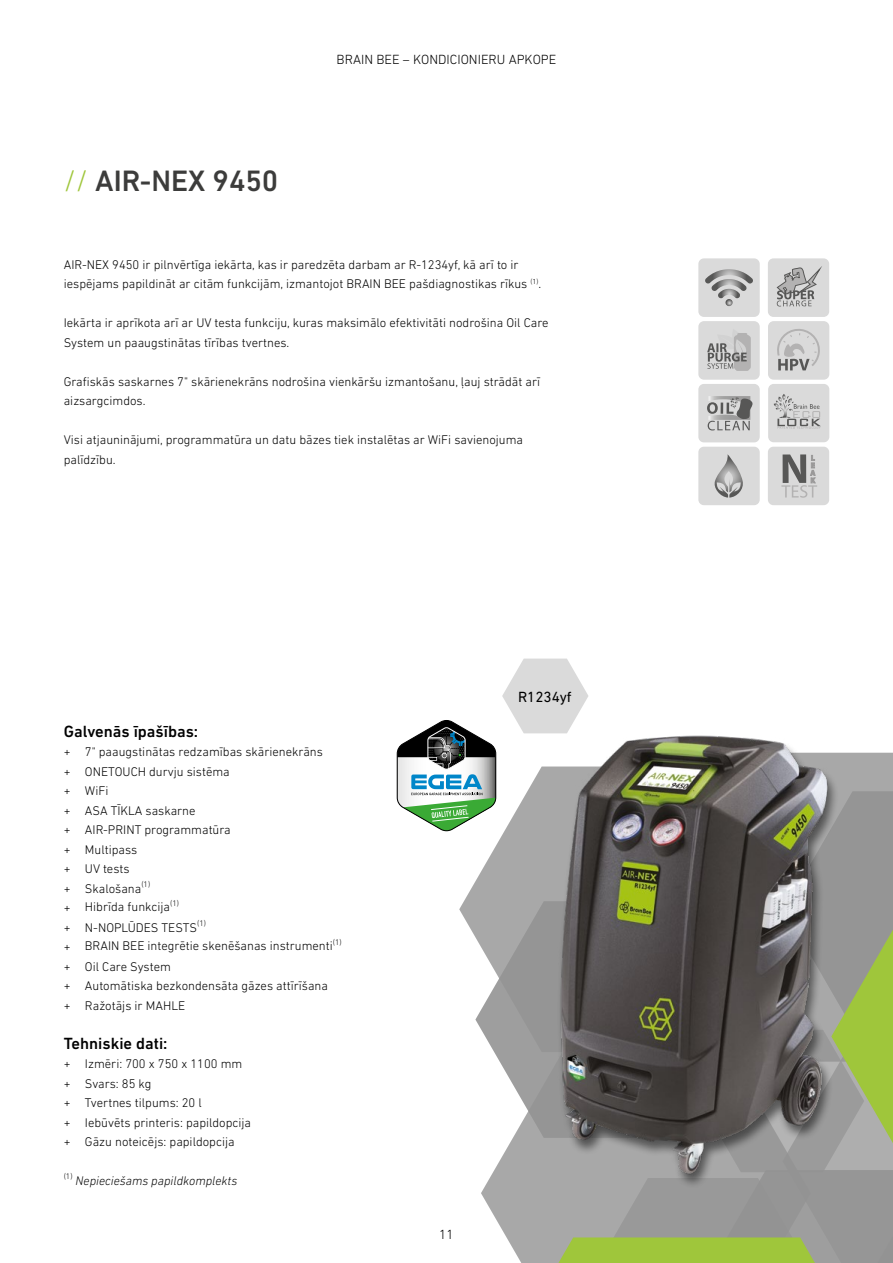
<style>
.page{position:relative;width:893px;height:1263px;background:#fff}
.page>*{position:absolute;margin:0;border:0;box-sizing:border-box;transform-origin:0 0}
.t1{font:500 30px "DIN Next LT Pro";color:#3c3c3b}
.t2{font:500 16.5px "DIN Next LT Pro";color:#000}
.t3{font:15px "DIN Next LT Pro";color:#000}
.t4{font:300 13.5px "DIN Next LT Pro";color:#000}
.t5{font:300 12.75px/19.5px "DIN Next LT Pro";color:#000}
.t6{font:italic 300 12.75px "DIN Next LT Pro";color:#000}
.t7{font:300 8.25px "DIN Next LT Pro";color:#000}
.s1{font-weight:300;color:#9fc63b}
</style>
<div class="page">
<svg style="left:397px;top:659px;width:496px;height:604px"></svg>
<div style="left:699px;top:322px;width:60px;height:57px;background:#dadada;border-radius:5px"></div>
<svg style="left:707px;top:333px;width:44px;height:38px"></svg>
<div style="left:698px;top:321px;width:62px;height:59px;border:1px solid #dadada;border-radius:5px"></div>
<div style="left:768px;top:259px;width:60px;height:57px;background:#dadada;border-radius:5px"></div>
<svg style="left:777px;top:267px;width:43px;height:39px"></svg>
<div style="left:768px;top:258px;width:61px;height:59px;border:1px solid #dadada;border-radius:5px"></div>
<div style="left:769px;top:385px;width:60px;height:57px;background:#dadada;border-radius:5px"></div>
<svg style="left:774px;top:394px;width:47px;height:35px"></svg>
<div style="left:768px;top:384px;width:61px;height:58px;border:1px solid #dadada;border-radius:5px"></div>
<div style="left:699px;top:385px;width:60px;height:57px;background:#dadada;border-radius:5px"></div>
<img style="left:709px;top:396px;width:41px;height:1px">
<svg style="left:707px;top:397px;width:46px;height:33px"></svg>
<div style="left:698px;top:384px;width:62px;height:58px;border:1px solid #dadada;border-radius:5px"></div>
<div style="left:769px;top:322px;width:60px;height:57px;background:#dadada;border-radius:5px"></div>
<svg style="left:777px;top:329px;width:43px;height:41px"></svg>
<div style="left:768px;top:321px;width:61px;height:59px;border:1px solid #dadada;border-radius:5px"></div>
<div style="left:699px;top:447px;width:60px;height:57px;background:#dadada;border-radius:5px"></div>
<svg style="left:714px;top:454px;width:29px;height:44px"></svg>
<div style="left:698px;top:447px;width:62px;height:58px;border:1px solid #dadada;border-radius:5px"></div>
<div style="left:768px;top:447px;width:60px;height:57px;background:#dadada;border-radius:5px"></div>
<svg style="left:781px;top:454px;width:36px;height:44px"></svg>
<div style="left:768px;top:447px;width:61px;height:58px;border:1px solid #dadada;border-radius:5px"></div>
<div style="left:699px;top:259px;width:60px;height:57px;background:#dadada;border-radius:5px"></div>
<svg style="left:705px;top:269px;width:48px;height:37px"></svg>
<div style="left:698px;top:258px;width:62px;height:59px;border:1px solid #dadada;border-radius:5px"></div>
<h1 class="t1" style="left:64px;top:163px;width:216px"><span class="s1">//</span> AIR-NEX 9450</h1>
<p class="t4" style="left:337px;top:51px;width:221px">BRAIN BEE – KONDICIONIERU APKOPE</p>
<p class="t5" style="left:64px;top:254px;width:479px">AIR-NEX 9450 ir pilnvērtīga iekārta, kas ir paredzēta darbam ar R-1234yf, kā arī to ir iespējams papildināt ar citām funkcijām, izmantojot BRAIN BEE pašdiagnostikas rīkus <sup>(1)</sup>.</p>
<p class="t5" style="left:64px;top:313px;width:486px">Iekārta ir aprīkota arī ar UV testa funkciju, kuras maksimālo efektivitāti nodrošina Oil Care<br>System un paaugstinātas tīrības tvertnes.</p>
<p class="t5" style="left:64px;top:371px;width:478px">Grafiskās saskarnes 7" skārienekrāns nodrošina vienkāršu izmantošanu, ļauj strādāt arī aizsargcimdos.</p>
<p class="t5" style="left:64px;top:430px;width:461px">Visi atjauninājumi, programmatūra un datu bāzes tiek instalētas ar WiFi savienojuma palīdzību.</p>
<p class="t2" style="left:64px;top:721px;width:136px">Galvenās īpašības:</p>
<p class="t5" style="left:64px;top:742px;width:261px">+ 7" paaugstinātas redzamības skārienekrāns + ONETOUCH durvju sistēma<br>+ WiFi<br>+ ASA TĪKLA saskarne<br>+ AIR-PRINT programmatūra<br>+ Multipass<br>+ UV tests<br>+ Skalošana</p>
<p class="t7" style="left:141px;top:879px;width:10px">(1)</p>
<p class="t5" style="left:64px;top:896px;width:135px;line-height:20.5px">+ Hibrīda funkcija<sup>(1)<br></sup>+ N-NOPLŪDES TESTS</p>
<p class="t7" style="left:197px;top:918px;width:10px">(1)</p>
<p class="t5" style="left:64px;top:936px;width:280px">+ BRAIN BEE integrētie skenēšanas instrumenti<sup>(1) </sup>+ Oil Care System<br>+ Automātiska bezkondensāta gāzes attīrīšana<br>+ Ražotājs ir MAHLE</p>
<p class="t2" style="left:64px;top:1033px;width:105px">Tehniskie dati:</p>
<p class="t5" style="left:64px;top:1054px;width:189px">+ Izmēri: 700 x 750 x 1100 mm + Svars: 85 kg<br>+ Tvertnes tilpums: 20 l<br>+ Iebūvēts printeris: papildopcija + Gāzu noteicējs: papildopcija</p>
<p class="t7" style="left:64px;top:1171px;width:10px">(1)</p>
<p class="t6" style="left:76px;top:1173px;width:163px">Nepieciešams papildkomplekts</p>
<p class="t3" style="left:518px;top:688px;width:55px">R1234yf</p>
<p class="t4" style="left:439px;top:1226px;width:16px">11</p>
</div>
